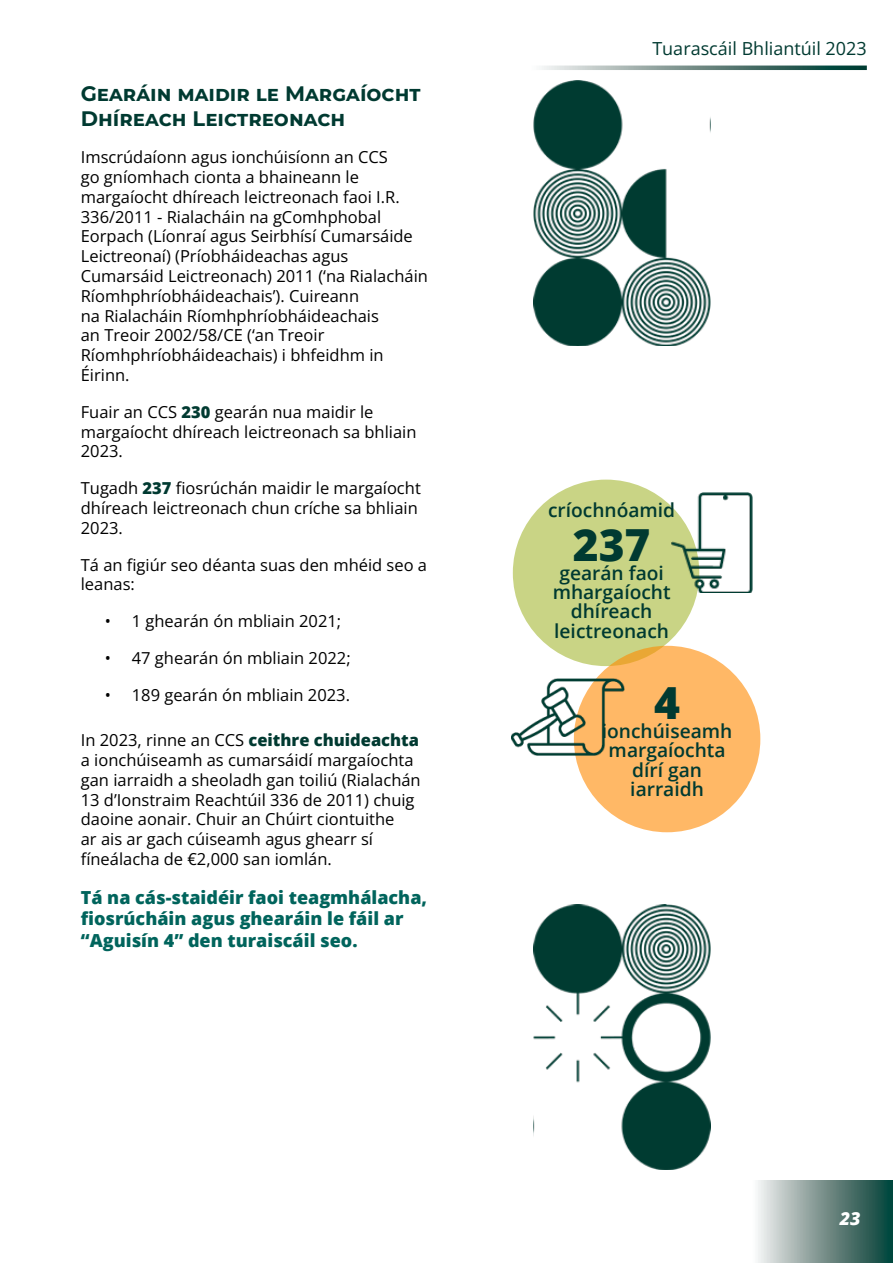
<style>
.page{position:relative;width:893px;height:1263px;background:#fff}
.page>*{position:absolute;margin:0;border:0;box-sizing:border-box;transform-origin:0 0}
.t1{font:800 44.25px "Open Sans";color:#003a31}
.t2{font:700 21px/25.2px "Montserrat";color:#003a31}
.t3{font:600 19.2px/19.2px "Open Sans";color:#003a31;text-align:center}
.t4{font:800 18px "Open Sans";color:#00645c}
.t5{font:18px "Open Sans";color:#003a31}
.t6{font:italic 800 18px "Open Sans";color:#fff}
.t7{font:16.5px/19.8px "Open Sans";color:#000}
.s1{font-weight:800;color:#003a31}
</style>
<div class="page">
<div style="left:517px;top:484px;width:178px;height:178px;background:#c9d485;border-radius:50%"></div>
<div style="left:513px;top:480px;width:186px;height:186px;border:9px solid #a5b834;border-radius:50%"></div>
<div style="left:578px;top:650px;width:178px;height:178px;background:#ffb866;border-radius:50%"></div>
<div style="left:574px;top:646px;width:186px;height:186px;border:9px solid #ff8a00;border-radius:50%"></div>
<svg style="left:542px;top:66px;width:325px;height:4px"></svg>
<svg style="left:758px;top:1180px;width:135px;height:83px;background:#76928d"></svg>
<img style="left:534px;top:81px;width:176px;height:265px">
<img style="left:671px;top:492px;width:81px;height:100px">
<img style="left:511px;top:678px;width:113px;height:78px">
<img style="left:534px;top:905px;width:176px;height:264px">
<h3 class="t2" style="left:81px;top:80px;width:341px">Gearáin maidir le Margaíocht<br>Dhíreach Leictreonach</h3>
<p class="t7" style="left:81px;top:147px;width:349px">Imscrúdaíonn agus ionchúisíonn an CCS<br>go gníomhach cionta a bhaineann le margaíocht dhíreach leictreonach faoi I.R.<br>336/2011 - Rialacháin na gComhphobal Eorpach (Líonraí agus Seirbhísí Cumarsáide Leictreonaí) (Príobháideachas agus Cumarsáid Leictreonach) 2011 (‘na Rialacháin Ríomhphríobháideachais’). Cuireann</p>
<p class="t7" style="left:81px;top:305px;width:300px">na Rialacháin Ríomhphríobháideachais</p>
<p class="t7" style="left:81px;top:325px;width:245px">an Treoir 2002/58/CE (‘an Treoir</p>
<p class="t7" style="left:81px;top:345px;width:304px">Ríomhphríobháideachais) i bhfeidhm in<br>Éirinn.</p>
<p class="t7" style="left:81px;top:401px;width:337px">Fuair an CCS <span class="s1">230</span> gearán nua maidir le margaíocht dhíreach leictreonach sa bhliain</p>
<p class="t7" style="left:81px;top:441px;width:44px">2023.</p>
<p class="t7" style="left:81px;top:478px;width:342px">Tugadh <span class="s1">237</span> fiosrúchán maidir le margaíocht</p>
<p class="t7" style="left:81px;top:498px;width:339px">dhíreach leictreonach chun críche sa bhliain<br>2023.</p>
<p class="t7" style="left:81px;top:554px;width:348px">Tá an figiúr seo déanta suas den mhéid seo a leanas:</p>
<p class="t7" style="left:105px;top:611px;width:238px">• 1 ghearán ón mbliain 2021;</p>
<p class="t7" style="left:105px;top:648px;width:247px">• 47 ghearán ón mbliain 2022;</p>
<p class="t7" style="left:105px;top:684px;width:247px">• 189 gearán ón mbliain 2023.</p>
<p class="t7" style="left:81px;top:730px;width:341px">In 2023, rinne an CCS <span class="s1">ceithre chuideachta </span>a ionchúiseamh as cumarsáidí margaíochta gan iarraidh a sheoladh gan toiliú (Rialachán 13 d’Ionstraim Reachtúil 336 de 2011) chuig</p>
<p class="t7" style="left:81px;top:809px;width:315px">daoine aonair. Chuir an Chúirt ciontuithe</p>
<p class="t7" style="left:81px;top:829px;width:294px">ar ais ar gach cúiseamh agus ghearr sí</p>
<p class="t7" style="left:81px;top:849px;width:253px">fíneálacha de €2,000 san iomlán.</p>
<p class="t4" style="left:81px;top:883px;width:348px">Tá na cás-staidéir faoi teagmhálacha,</p>
<p class="t4" style="left:81px;top:905px;width:324px">fiosrúcháin agus ghearáin le fáil ar</p>
<p class="t4" style="left:81px;top:926px;width:278px">“Aguisín 4” den turaiscáil seo.</p>
<p class="t5" style="left:652px;top:37px;width:216px">Tuarascáil Bhliantúil 2023</p>
<h4 class="t3" style="left:548px;top:500px;width:129px">críochnóamid</h4>
<p class="t1" style="left:573px;top:511px;width:79px">237</p>
<h4 class="t3" style="left:553px;top:563px;width:119px">gearán faoi mhargaíocht dhíreach leictreonach</h4>
<p class="t1" style="left:654px;top:669px;width:27px">4</p>
<p class="t3" style="left:609px;top:740px;width:118px">margaíochta</p>
<p class="t3" style="left:602px;top:721px;width:132px">ionchúiseamh</p>
<h4 class="t3" style="left:630px;top:760px;width:75px;text-align:left">dírí gan iarraidh</h4>
<p class="t6" style="left:840px;top:1205px;width:22px">23</p>
</div>
